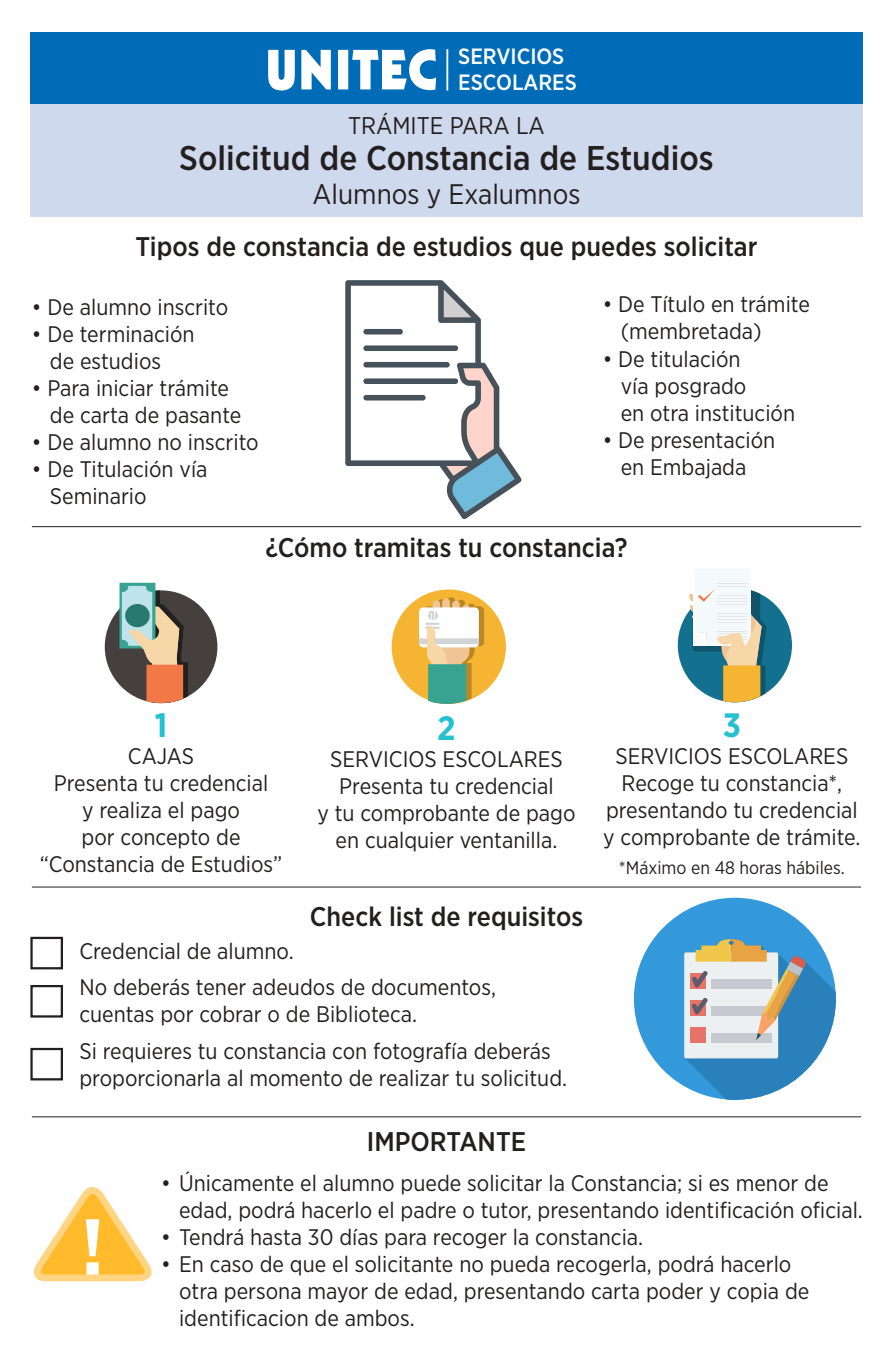
<style>
.page{position:relative;width:893px;height:1372px;background:#fff}
.page>*{position:absolute;margin:0;border:0;box-sizing:border-box;transform-origin:0 0}
.t1{font:500 34.2px "Gotham Narrow";color:#241f1f}
.t2{font:700 33.75px "Gotham Narrow";color:#26c1d1}
.t3{font:28.12px "Gotham Narrow";color:#241f1f}
.t4{font:500 27px "Gotham Narrow";color:#241f1f}
.t5{font:24.07px "Gotham Narrow";color:#241f1f}
.t6{font:22.5px/27px "Gotham Narrow";color:#241f1f}
.t7{font:500 22.05px/25.9px "Gotham Narrow";color:#fff}
.t8{font:18px "Gotham Narrow";color:#241f1f}
</style>
<div class="page">
<div style="left:30px;top:32px;width:833px;height:72px;background:#006cb8"></div>
<div style="left:30px;top:104px;width:833px;height:113px;background:#cfd9ee"></div>
<div style="left:30px;top:936px;width:33px;height:33px;border:2px solid #241f1f"></div>
<div style="left:30px;top:984px;width:33px;height:33px;border:2px solid #241f1f"></div>
<div style="left:30px;top:1047px;width:33px;height:33px;border:2px solid #241f1f"></div>
<hr style="left:32px;top:526px;width:829px;height:1px;background:#241f1f">
<hr style="left:32px;top:886px;width:829px;height:1px;background:#241f1f">
<hr style="left:32px;top:1116px;width:829px;height:1px;background:#241f1f">
<svg style="left:33px;top:1186px;width:119px;height:96px"></svg>
<div style="left:105px;top:590px;width:112px;height:113px;background:#45403d;border-radius:50%"></div>
<div style="left:119px;top:582px;width:36px;height:66px;background:#38a391"></div>
<svg style="left:122px;top:586px;width:30px;height:59px"></svg>
<svg style="left:124px;top:590px;width:64px;height:113px"></svg>
<div style="left:392px;top:589px;width:114px;height:114px;background:#f5b533;border-radius:50%"></div>
<svg style="left:419px;top:597px;width:65px;height:106px"></svg>
<div style="left:678px;top:588px;width:114px;height:114px;background:#14708f;border-radius:50%"></div>
<svg style="left:687px;top:569px;width:80px;height:133px"></svg>
<div style="left:634px;top:897px;width:202px;height:202px;background:#3399db;border-radius:50%"></div>
<svg style="left:684px;top:939px;width:152px;height:160px"></svg>
<svg style="left:345px;top:280px;width:177px;height:239px"></svg>
<svg style="left:268px;top:49px;width:168px;height:41px"></svg>
<hr style="left:446px;top:49px;width:2px;height:41px;background:#fff">
<p class="t7" style="left:458px;top:43px;width:120px">SERVICIOS<br>ESCOLARES</p>
<p class="t5" style="left:348px;top:110px;width:198px">TRÁMITE PARA LA</p>
<h1 class="t1" style="left:179px;top:136px;width:536px">Solicitud de Constancia de Estudios</h1>
<p class="t3" style="left:313px;top:176px;width:269px">Alumnos y Exalumnos</p>
<p class="t4" style="left:135px;top:229px;width:624px">Tipos de constancia de estudios que puedes solicitar</p>
<p class="t6" style="left:32px;top:293px;width:198px">• De alumno inscrito</p>
<p class="t6" style="left:50px;top:320px;width:146px;text-indent:-18px">• De terminación de estudios</p>
<p class="t6" style="left:50px;top:374px;width:193px;text-indent:-18px">• Para iniciar trámite de carta de pasante</p>
<p class="t6" style="left:32px;top:428px;width:228px">• De alumno no inscrito</p>
<p class="t6" style="left:50px;top:455px;width:159px;text-indent:-18px">• De Titulación vía<br>Seminario</p>
<p class="t6" style="left:621px;top:290px;width:191px;text-indent:-18px">• De Título en trámite (membretada)</p>
<p class="t6" style="left:621px;top:344px;width:176px;text-indent:-18px">• De titulación<br>vía posgrado<br>en otra institución</p>
<p class="t6" style="left:603px;top:425px;width:174px;text-align:center">• De presentación en Embajada</p>
<p class="t4" style="left:266px;top:530px;width:363px">¿Cómo tramitas tu constancia?</p>
<h2 class="t2" style="left:155px;top:703px;width:14px">1</h2>
<p class="t6" style="left:40px;top:742px;width:244px;text-align:center">CAJAS<br>Presenta tu credencial<br>y realiza el pago<br>por concepto de “Constancia de Estudios”</p>
<h2 class="t2" style="left:437px;top:706px;width:20px">2</h2>
<p class="t6" style="left:317px;top:744px;width:260px;text-align:center">SERVICIOS ESCOLARES<br>Presenta tu credencial<br>y tu comprobante de pago en cualquier ventanilla.</p>
<p class="t4" style="left:310px;top:899px;width:275px">Check list de requisitos</p>
<p class="t6" style="left:79px;top:932px;width:418px;line-height:36.7px">Credencial de alumno.<br>No deberás tener adeudos de documentos,</p>
<p class="t6" style="left:79px;top:995px;width:473px;line-height:36.7px">cuentas por cobrar o de Biblioteca.<br>Si requieres tu constancia con fotografía deberás</p>
<p class="t6" style="left:79px;top:1064px;width:489px">proporcionarla al momento de realizar tu solicitud.</p>
<p class="t4" style="left:367px;top:1123px;width:161px">IMPORTANTE</p>
<h2 class="t2" style="left:723px;top:703px;width:20px">3</h2>
<p class="t6" style="left:603px;top:742px;width:259px;text-align:center">SERVICIOS ESCOLARES<br>Recoge tu constancia*, presentando tu credencial y comprobante de trámite.</p>
<p class="t8" style="left:619px;top:856px;width:227px">*Máximo en 48 horas hábiles.</p>
<p class="t6" style="left:179px;top:1168px;width:685px;text-indent:-18px">• Únicamente el alumno puede solicitar la Constancia; si es menor de edad, podrá hacerlo el padre o tutor, presentando identificación oficial.</p>
<p class="t6" style="left:161px;top:1222px;width:484px">• Tendrá hasta 30 días para recoger la constancia.</p>
<p class="t6" style="left:179px;top:1249px;width:632px;text-indent:-18px">• En caso de que el solicitante no pueda recogerla, podrá hacerlo otra persona mayor de edad, presentando carta poder y copia de identificacion de ambos.</p>
</div>
